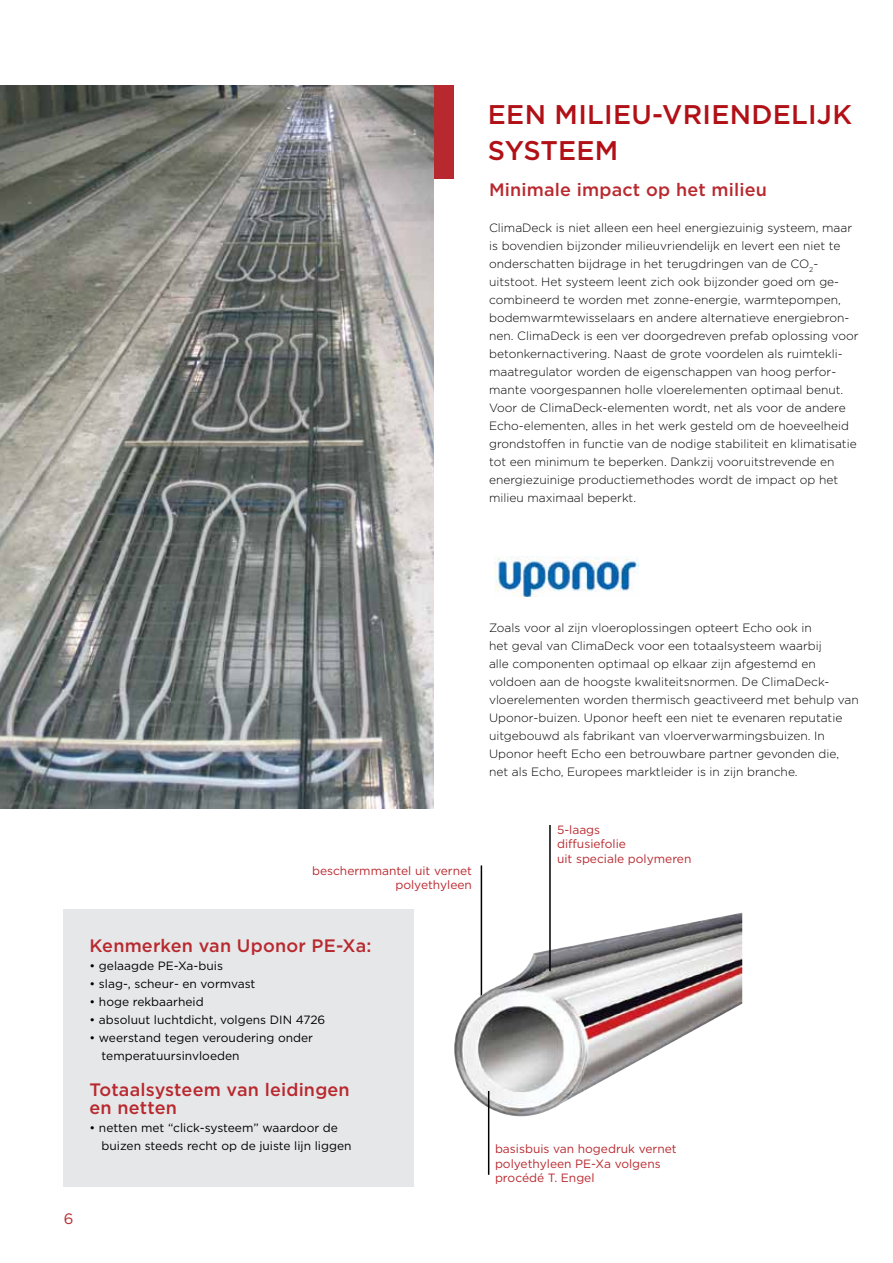
<style>
.page{position:relative;width:893px;height:1263px;background:#fff}
.page>*{position:absolute;margin:0;border:0;box-sizing:border-box;transform-origin:0 0}
.t1{font:500 27px "Gotham";letter-spacing:.01em;color:#b11116}
.t2{font:500 18px/18px "Gotham";letter-spacing:.01em;color:#b8292f}
.t3{font:15px "Gotham";color:#b8292f}
.t4{font:300 12px/18px "Gotham";color:#000}
.t5{font:12px/18px "Gotham";color:#000}
.t6{font:12px/14.4px "Gotham";color:#b8292f}
</style>
<div class="page">
<div style="left:64px;top:909px;width:350px;height:277px;background:#e6e7e8"></div>
<hr style="left:481px;top:865px;width:1px;height:136px;background:#000">
<img style="left:454px;top:912px;width:288px;height:204px">
<hr style="left:488px;top:1091px;width:1px;height:84px;background:#000">
<hr style="left:549px;top:825px;width:2px;height:146px;background:#000">
<div style="left:425px;top:85px;width:29px;height:93px;background:#b8292f"></div>
<img style="left:494px;top:557px;width:145px;height:39px">
<img style="left:0;top:85px;width:434px;height:723px">
<h1 class="t1" style="left:488px;top:98px;width:104px">Een milie</h1>
<h1 class="t1" style="left:631px;top:98px;width:50px">u-vrien</h1>
<h1 class="t1" style="left:751px;top:98px;width:102px">delijk</h1>
<h1 class="t1" style="left:488px;top:134px;width:54px">systee</h1>
<h1 class="t1" style="left:595px;top:134px;width:25px">m</h1>
<h2 class="t2" style="left:489px;top:181px;width:279px">M inimale impact op het milieu</h2>
<p class="t4" style="left:489px;top:219px;width:371px">ClimaDeck is niet alleen een heel energiezuinig systeem, maar is bovendien bijzonder milieuvriendelijk en levert een niet te onderschatten bijdrage in het terugdringen van de CO<sub>2</sub>- uitstoot. Het systeem leent zich ook bijzonder goed om ge&shy;combineerd te worden met zonne-energie, warmtepompen, bodemwarmtewisselaars en andere alternatieve energiebron&shy;nen. ClimaDeck is een ver doorgedreven prefab oplossing voor betonkernactivering. Naast de grote voordelen als ruimtekli&shy;maatregulator worden de eigenschappen van hoog perfor&shy;mante voorgespannen holle vloerelementen optimaal benut.<br>Voor de ClimaDeck-elementen wordt, net als voor de andere Echo-elementen, alles in het werk gesteld om de hoeveelheid grondstoffen in functie van de nodige stabiliteit en klimatisatie tot een minimum te beperken. Dankzij vooruitstrevende en energiezuinige productiemethodes wordt de impact op het milieu maximaal beperkt.</p>
<p class="t4" style="left:489px;top:618px;width:371px">Zoals voor al zijn vloeroplossingen opteert Echo ook in<br>het geval van ClimaDeck voor een totaalsysteem waarbij<br>alle componenten optimaal op elkaar zijn afgestemd en voldoen aan de hoogste kwaliteitsnormen. De ClimaDeck&shy;vloerelementen worden thermisch geactiveerd met behulp van Uponor-buizen. Uponor heeft een niet te evenaren reputatie uitgebouwd als fabrikant van vloerverwarmingsbuizen. In Uponor heeft Echo een betrouwbare partner gevonden die, net als Echo, Europees marktleider is in zijn branche.</p>
<p class="t6" style="left:312px;top:863px;width:161px;text-align:right">beschermmantel uit vernet polyethyleen</p>
<p class="t6" style="left:557px;top:822px;width:136px">5-laags<br>diffusiefolie<br>uit speciale polymeren</p>
<h2 class="t2" style="left:90px;top:937px;width:283px">Kenmerken van U ponor PE-Xa:</h2>
<p class="t5" style="left:90px;top:957px;width:135px">• gelaagde PE-Xa-buis</p>
<p class="t5" style="left:90px;top:975px;width:167px">• slag-, scheur- en vormvast</p>
<p class="t5" style="left:90px;top:993px;width:116px">• hoge rekbaarheid</p>
<p class="t5" style="left:90px;top:1011px;width:237px">• absoluut luchtdicht, volgens DIN 4726</p>
<p class="t5" style="left:102px;top:1029px;width:213px;text-indent:-12px">• weerstand tegen veroudering onder temperatuursinvloeden</p>
<h2 class="t2" style="left:90px;top:1081px;width:262px">Totaalsysteem van leidingen en netten</h2>
<p class="t5" style="left:102px;top:1119px;width:251px;text-indent:-12px">• netten met “click-systeem” waardoor de buizen steeds recht op de juiste lijn liggen</p>
<p class="t3" style="left:64px;top:1209px;width:11px">6</p>
<p class="t6" style="left:495px;top:1142px;width:183px">basisbuis van hogedruk vernet polyethyleen PE-Xa volgens procédé T. Engel</p>
</div>
